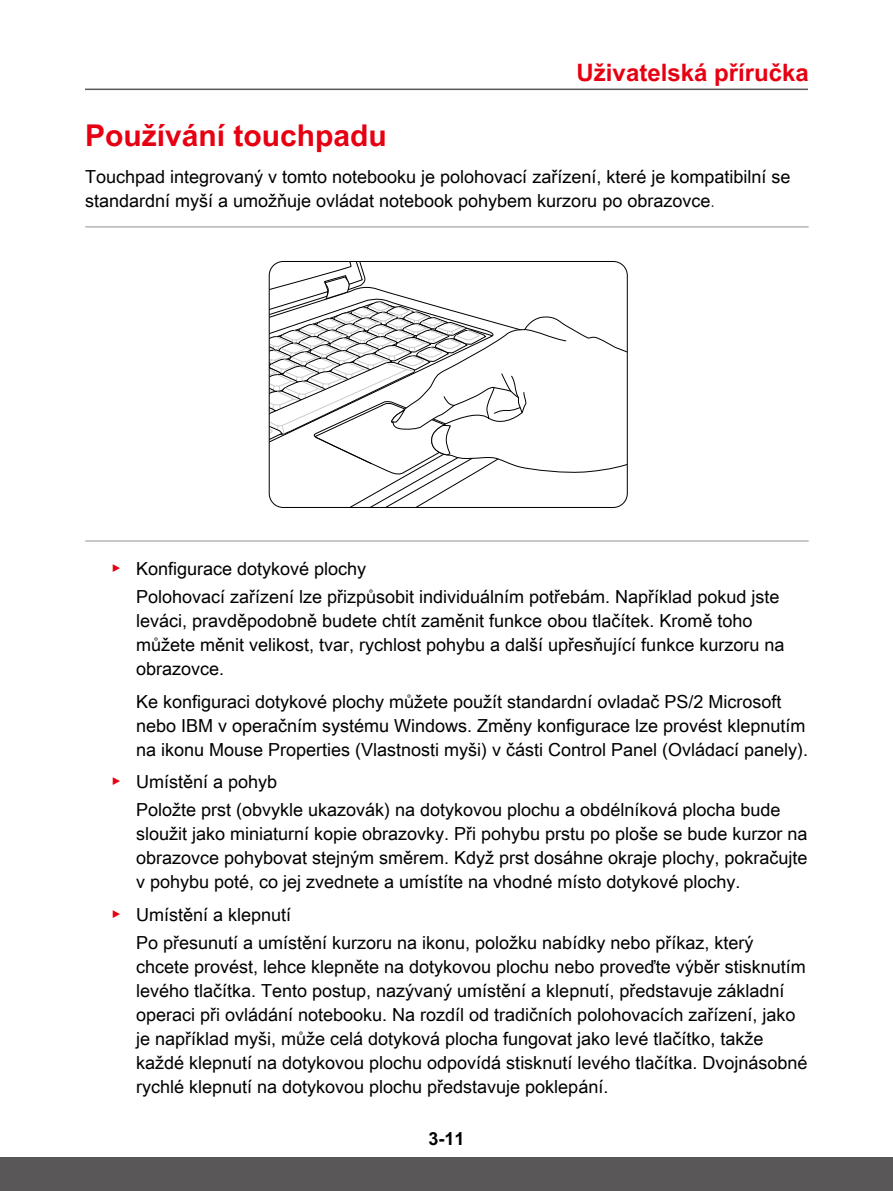
<style>
.page{position:relative;width:893px;height:1191px;background:#fff}
.page>*{position:absolute;margin:0;border:0;box-sizing:border-box;transform-origin:0 0}
.Title_1{font:700 30px "Arial Unicode MS";color:#e60012}
.t1{font:700 24px "Arial Unicode MS";color:#e60012}
.Text_Left_-_8{font:18px/24px "Arial Unicode MS";color:#000}
.t2{font:700 18px "Arial Unicode MS";color:#000}
.s1{font-family:"Adobe Ming Std";font-weight:300}
.s2{color:#e60012}
</style>
<div class="page">
<hr style="left:85px;top:89px;width:723px;height:1px;background:#595757">
<div style="left:0;top:1157px;width:893px;height:34px;background:#595757"></div>
<hr style="left:85px;top:226px;width:724px;height:2px;background:#b5b6b6">
<hr style="left:85px;top:540px;width:724px;height:2px;background:#b5b6b6">
<svg style="left:269px;top:475px;width:203px;height:32px"></svg>
<svg style="left:269px;top:261px;width:358px;height:214px"></svg>
<div style="left:269px;top:261px;width:359px;height:247px;border:1px solid #000;border-radius:14px"></div>
<h2 class="t1" style="left:577px;top:55px;width:234px">Uživatelská příručka</h2>
<p class="Title_1" style="left:85px;top:113px;width:303px">Používání touchpadu</p>
<p class="Text_Left_-_8" style="left:85px;top:164px;width:707px">Touchpad integrovaný v tomto notebooku je polohovací zařízení, které je kompatibilní se standardní myší a umožňuje ovládat notebook pohybem kurzoru po obrazovce<span class="s1">.</span></p>
<p class="Text_Left_-_8" style="left:111px;top:556px;width:257px"><span class="s2">▶</span> Konfigurace dotykové plochy</p>
<p class="Text_Left_-_8" style="left:136px;top:584px;width:650px">Polohovací zařízení lze přizpůsobit individuálním potřebám. Například pokud jste leváci, pravděpodobně budete chtít zaměnit funkce obou tlačítek. Kromě toho můžete měnit velikost, tvar, rychlost pohybu a další upřesňující funkce kurzoru na obrazovce.</p>
<p class="Text_Left_-_8" style="left:136px;top:689px;width:673px">Ke konfiguraci dotykové plochy můžete použít standardní ovladač PS/2 Microsoft nebo IBM v operačním systému Windows. Změny konfigurace lze provést klepnutím na ikonu Mouse Properties (Vlastnosti myši) v části Control Panel (Ovládací panely).</p>
<p class="Text_Left_-_8" style="left:111px;top:769px;width:168px"><span class="s2">▶</span> Umístění a pohyb</p>
<p class="Text_Left_-_8" style="left:136px;top:797px;width:673px">Položte prst (obvykle ukazovák) na dotykovou plochu a obdélníková plocha bude sloužit jako miniaturní kopie obrazovky. Při pohybu prstu po ploše se bude kurzor na obrazovce pohybovat stejným směrem. Když prst dosáhne okraje plochy, pokračujte v pohybu poté, co jej zvednete a umístíte na vhodné místo dotykové plochy.</p>
<p class="Text_Left_-_8" style="left:111px;top:902px;width:182px"><span class="s2">▶</span> Umístění a klepnutí</p>
<p class="Text_Left_-_8" style="left:136px;top:930px;width:673px">Po přesunutí a umístění kurzoru na ikonu, položku nabídky nebo příkaz, který chcete provést, lehce klepněte na dotykovou plochu nebo proveďte výběr stisknutím levého tlačítka. Tento postup, nazývaný umístění a klepnutí, představuje základní operaci při ovládání notebooku. Na rozdíl od tradičních polohovacích zařízení, jako je například myši, může celá dotyková plocha fungovat jako levé tlačítko, takže každé klepnutí na dotykovou plochu odpovídá stisknutí levého tlačítka. Dvojnásobné rychlé klepnutí na dotykovou plochu představuje poklepání.</p>
<p class="t2" style="left:428px;top:1125px;width:38px">3-11</p>
</div>
